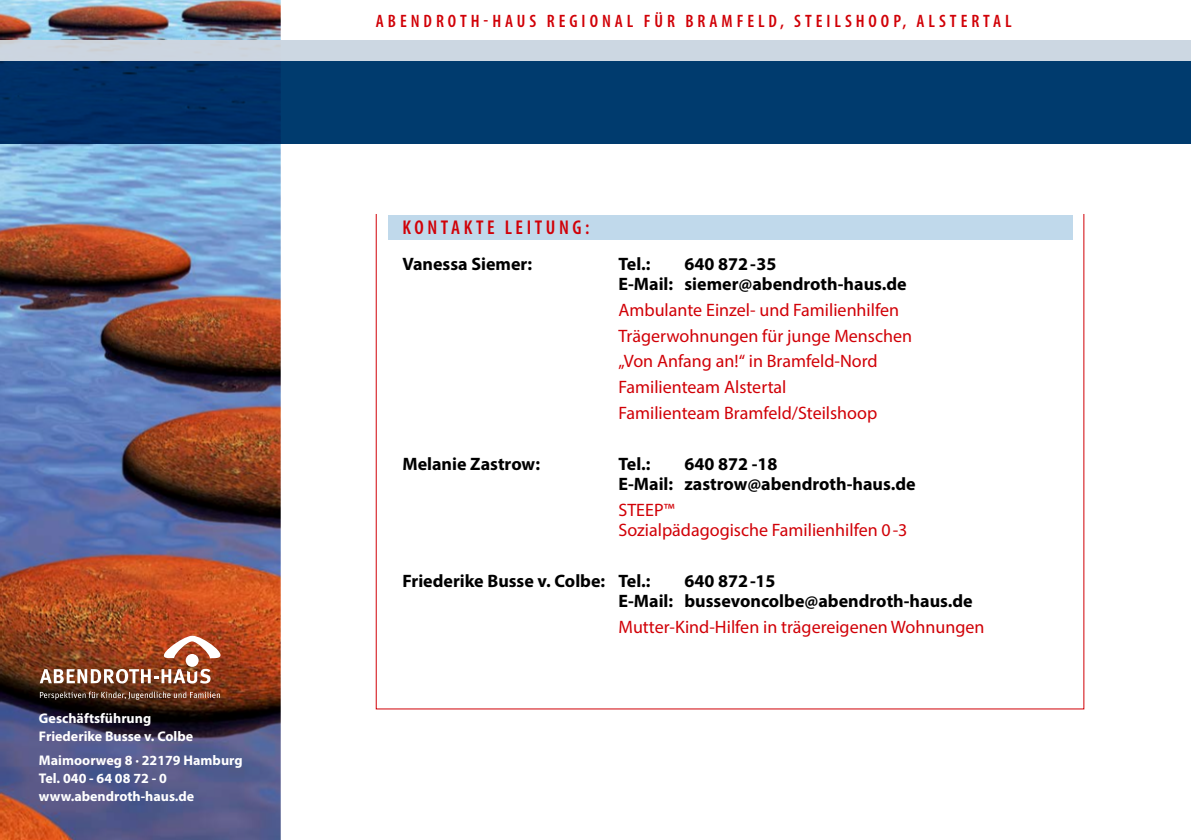
<style>
.page{position:relative;width:1191px;height:840px;background:#fff}
.page>*{position:absolute;margin:0;border:0;box-sizing:border-box;transform-origin:0 0}
.t1{font:600 condensed 20px "Myriad Pro";letter-spacing:.18em;color:#d10007}
.t2{font:18px/25.6px "Myriad Pro";color:#d10007}
.t3{font:700 18px/20px "Myriad Pro";color:#000}
.t4{font:600 condensed 18px "Myriad Pro";letter-spacing:.22em;color:#d10007}
.t5{font:700 14px/18px "Myriad Pro";color:#fff}
</style>
<div class="page">
<img style="left:0;top:0;width:281px;height:839px">
<div style="left:0;top:40px;width:1191px;height:103px;background:#003b6e"></div>
<div style="left:0;top:40px;width:1191px;height:21px;background:#ccd7e2"></div>
<div style="left:388px;top:215px;width:685px;height:24px;background:#c0d9eb"></div>
<svg style="left:152px;top:635px;width:80px;height:23px"></svg>
<svg style="left:40px;top:668px;width:170px;height:15px"></svg>
<div style="left:186px;top:653px;width:13px;height:13px;background:#fff;border-radius:50%"></div>
<svg style="left:40px;top:691px;width:180px;height:8px"></svg>
<p class="t5" style="left:39px;top:708px;width:156px">Geschäftsführung<br>Friederike Busse v. Colbe</p>
<p class="t5" style="left:39px;top:750px;width:205px">Maimoorweg 8 · 22179 Hamburg<br>Tel. 040 - 64 08 72 - 0 www.abendroth-haus.de</p>
<p class="t4" style="left:376px;top:11px;width:637px">ABENDROTH-HAUS REGIONAL FÜR BRAMFELD, STEILSHOOP, ALSTERTAL</p>
<p class="t1" style="left:402px;top:216px;width:188px">KONTAKTE LEITUNG:</p>
<p class="t3" style="left:402px;top:253px;width:131px">Vanessa Siemer:</p>
<p class="t3" style="left:618px;top:253px;width:34px">Tel.:</p>
<p class="t3" style="left:618px;top:253px;width:290px;text-indent:66px">640 872-35<br>E-Mail: siemer@abendroth-haus.de</p>
<p class="t2" style="left:618px;top:296px;width:295px">Ambulante Einzel- und Familienhilfen Trägerwohnungen für junge Menschen „Von Anfang an!“ in Bramfeld-Nord Familienteam Alstertal<br>Familienteam Bramfeld/Steilshoop</p>
<p class="t3" style="left:402px;top:453px;width:139px">Melanie Zastrow:</p>
<p class="t3" style="left:618px;top:453px;width:34px">Tel.:</p>
<p class="t3" style="left:618px;top:453px;width:299px;text-indent:66px">640 872 -18<br>E-Mail: zastrow@abendroth-haus.de</p>
<p class="t2" style="left:618px;top:499px;width:290px;line-height:20px">STEEP™<br>Sozialpädagogische Familienhilfen 0-3</p>
<p class="t3" style="left:402px;top:570px;width:250px">Friederike Busse v. Colbe: Tel.:</p>
<p class="t3" style="left:618px;top:570px;width:356px;text-indent:66px">640 872-15<br>E-Mail: bussevoncolbe@abendroth-haus.de</p>
<p class="t2" style="left:618px;top:613px;width:367px">Mutter-Kind-Hilfen in trägereigenen Wohnungen</p>
</div>
